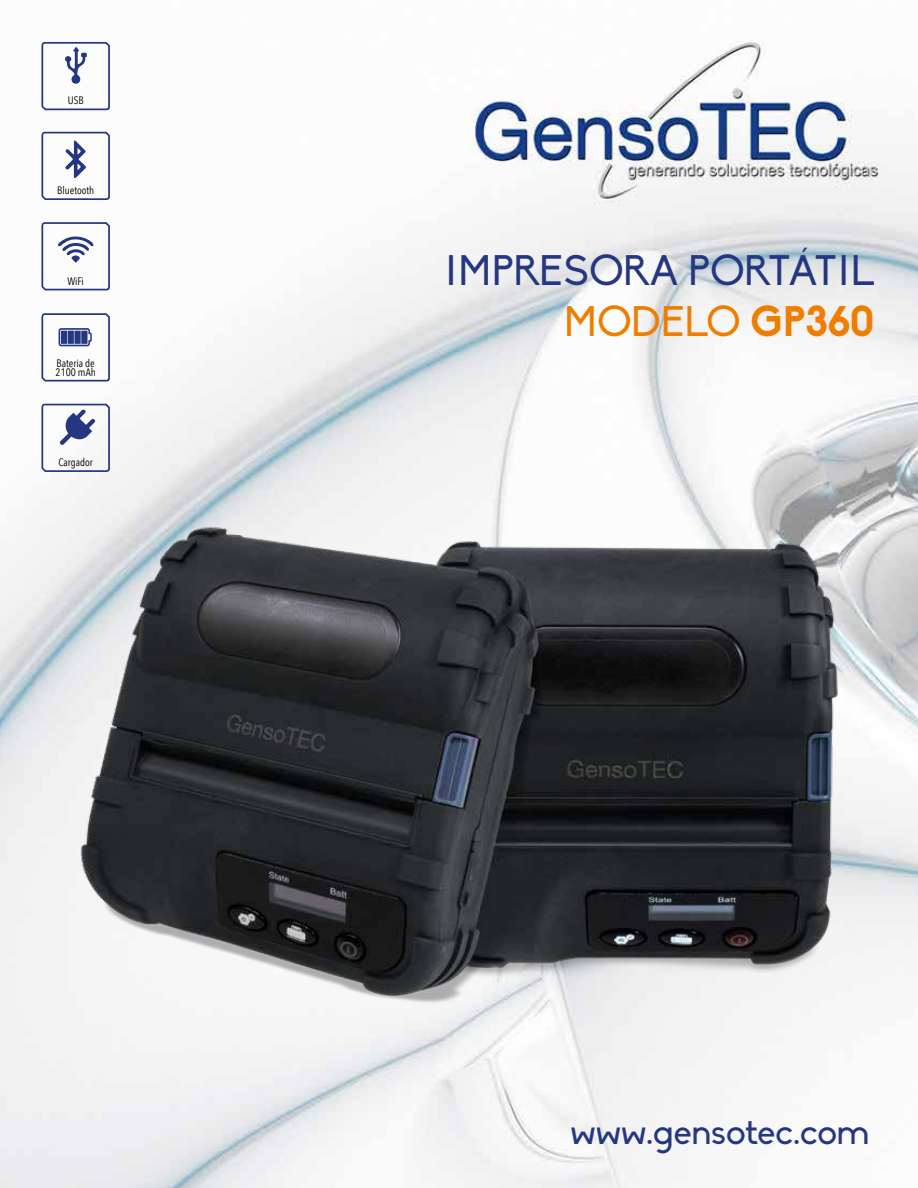
<style>
.page{position:relative;width:918px;height:1188px;background:#fff}
.page>*{position:absolute;margin:0;border:0;box-sizing:border-box;transform-origin:0 0}
.t1{font:42px/50.4px "Biko";color:#253780;text-align:right}
.t2{font:36px "Biko";color:#253780}
.t3{font:10.8px/9.6px "Avenir Next Condensed";color:#000}
.s1{color:#ef7d00}
.s2{font-weight:700;color:#ef7d00}
</style>
<div class="page">
<img style="left:0;top:41px;width:918px;height:1147px">
<svg style="left:41px;top:132px;width:69px;height:68px"></svg>
<svg style="left:41px;top:313px;width:69px;height:69px"></svg>
<div style="left:81px;top:331px;width:7px;height:13px;background:#253780"></div>
<div style="left:74px;top:331px;width:7px;height:13px;background:#253780"></div>
<div style="left:68px;top:331px;width:6px;height:13px;background:#253780"></div>
<div style="left:61px;top:331px;width:6px;height:13px;background:#253780"></div>
<svg style="left:41px;top:42px;width:69px;height:69px"></svg>
<svg style="left:41px;top:404px;width:69px;height:68px"></svg>
<svg style="left:41px;top:222px;width:69px;height:69px"></svg>
<img style="left:76px;top:521px;width:766px;height:487px">
<p class="t3" style="left:68px;top:95px;width:17px">USB</p>
<p class="t3" style="left:57px;top:185px;width:39px">Bluetooth</p>
<p class="t3" style="left:67px;top:276px;width:18px">WiFi</p>
<p class="t3" style="left:56px;top:358px;width:42px">Bateria de<br>2100 mAh</p>
<p class="t3" style="left:59px;top:457px;width:36px">Cargador</p>
<h1 class="t1" style="left:446px;top:247px;width:431px">IMPRESORA PORTÁTIL<br><span class="s1">MODELO</span> <span class="s2">GP360</span></h1>
<h2 class="t2" style="left:571px;top:1112px;width:300px">www.gensotec.com</h2>
</div>
